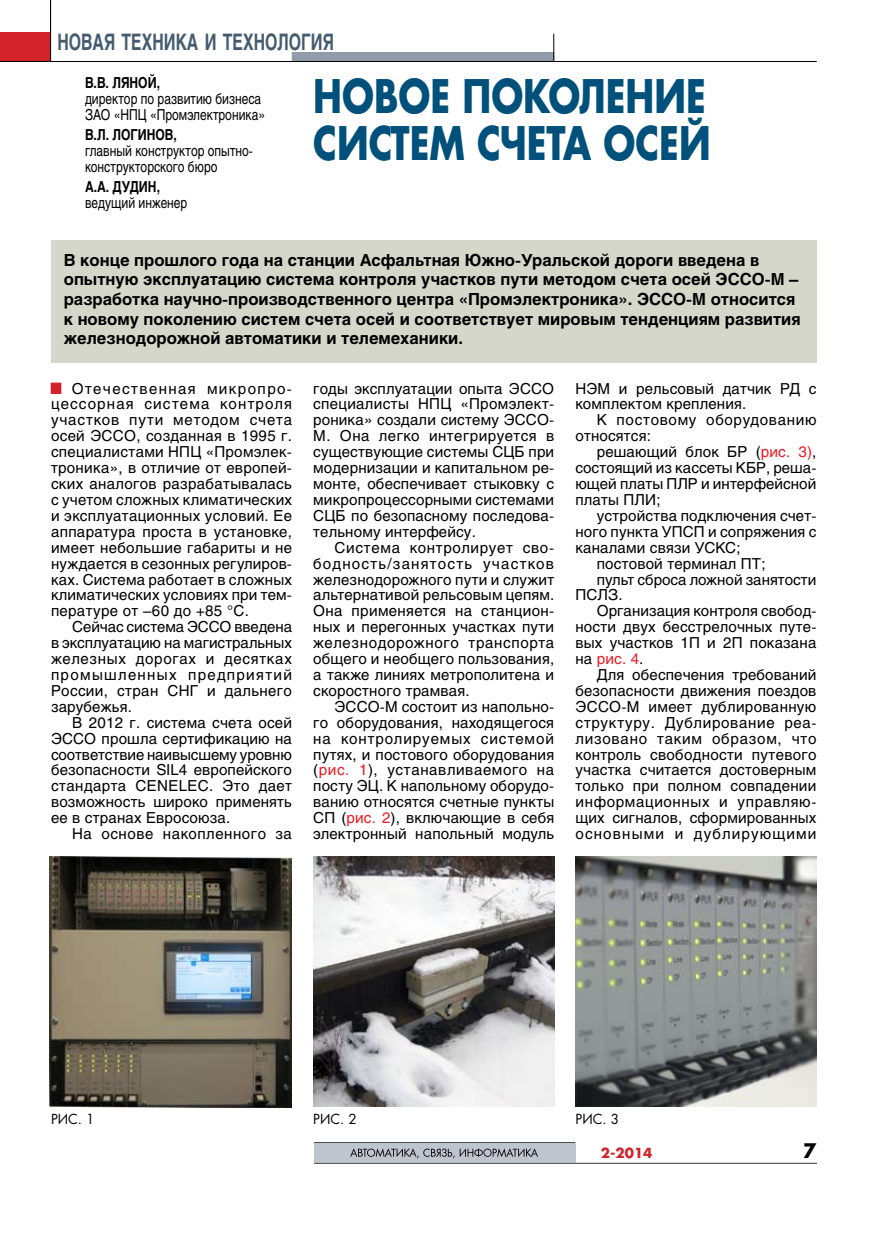
<style>
.page{position:relative;width:893px;height:1234px;background:#fff}
.page>*{position:absolute;margin:0;border:0;box-sizing:border-box;transform-origin:0 0}
.t1{font:700 45px/47.7px "AG Fatum";color:#00507c;scale:.8 1}
.t2{font:700 22.5px "Helios";color:#455c70;scale:.7 1}
.t3{font:700 16.5px/19.5px "Helios";color:#000}
.t4{font:15px/15.9px "Helios";letter-spacing:.01em;color:#000;text-align:justify}
.t5{font:15px/15.9px "Helios";letter-spacing:.01em;color:#000;scale:.8 1}
.t6{font:15px/15.9px "Helios";letter-spacing:.045em;color:#000}
.t7{font:700 15px "Helios";color:#000;scale:.8 1}
.t8{font:15px "Helios";letter-spacing:.05em;color:#000}
.t9{font:15px "Helios";letter-spacing:.04em;color:#000}
.t10{font:15px "Helios";letter-spacing:.035em;color:#000}
.t11{font:15px "Helios";letter-spacing:.075em;color:#000}
.t12{font:15px "Helios";color:#ed1c24}
.t13{font:13.5px "AG Fatum";color:#000}
.t14{font:700 13.5px "AG Fatum";color:#d2232a}
.s1{color:#ed1c24}
.s2{color:#000}
</style>
<div class="page">
<div style="left:314px;top:1142px;width:261px;height:20px;background:#bfc5ce"></div>
<svg style="left:350px;top:1148px;width:188px;height:10px"></svg>
<hr style="left:314px;top:1162px;width:502px;height:1px;background:#000">
<hr style="left:314px;top:1142px;width:261px;height:1px;background:#000">
<div style="left:292px;top:53px;width:261px;height:8px;background:#909caa"></div>
<div style="left:292px;top:52px;width:262px;height:9px;border:1px solid #909caa"></div>
<svg style="left:553px;top:34px;width:1px;height:27px"></svg>
<div style="left:0;top:32px;width:51px;height:29px;background:#d2232a"></div>
<hr style="left:50px;top:0;width:1px;height:62px;background:#000">
<hr style="left:0;top:61px;width:816px;height:1px;background:#000">
<div style="left:51px;top:240px;width:765px;height:122px;background:#d6d7cb"></div>
<div style="left:51px;top:383px;width:10px;height:10px;background:#d2232a"></div>
<img style="left:313px;top:856px;width:241px;height:250px">
<img style="left:50px;top:856px;width:242px;height:250px">
<img style="left:575px;top:856px;width:241px;height:250px">
<h2 class="t2" style="left:57px;top:29px;width:348px">НО ВАЯ ТЕХНИ КА И ТЕХНОЛОГИЯ</h2>
<p class="t7" style="left:85px;top:74px;width:95px">В.В. Ляной,</p>
<p class="t5" style="left:85px;top:91px;width:227px">директор по развитию бизнеса<br>ЗАО «НПЦ «Промэлектроника»</p>
<p class="t7" style="left:85px;top:126px;width:116px">В.Л. Логинов,</p>
<p class="t5" style="left:85px;top:143px;width:211px">главный конструктор опытно&shy;конструкторского бюро</p>
<p class="t7" style="left:85px;top:178px;width:95px">А.А. Дудин,</p>
<p class="t5" style="left:85px;top:195px;width:129px">ведущий инженер</p>
<h1 class="t1" style="left:313px;top:71px;width:498px">Новое поколение систем счета осей</h1>
<p class="t3" style="left:64px;top:250px;width:738px">В конце прошлого года на станции Асфальтная Южно-Уральской дороги введена в опытную эксплуатацию система контроля участков пути методом счета осей ЭССО-М – разработка научно-производственного центра «Промэлектроника». ЭССО-М относится к новому поколению систем счета осей и соответствует мировым тенденциям развития железнодорожной автоматики и телемеханики.</p>
<p class="t4" style="left:51px;top:380px;width:243px;text-indent:21px">Отечественная микропро&shy;цессорная система контроля участков пути методом счета осей ЭССО, созданная в 1995 г. специалистами НПЦ «Промэлек&shy;троника», в отличие от европей&shy;ских аналогов разрабатывалась с учетом сложных климатических и эксплуатационных условий. Ее аппаратура проста в установке, имеет небольшие габариты и не нуждается в сезонных регулиров&shy;ках. Система работает в сложных климатических условиях при тем&shy;пературе от –60 до +85 °С.</p>
<p class="t4" style="left:51px;top:618px;width:243px;text-indent:21px">Сейчас система ЭССО введена в эксплуатацию на магистральных железных дорогах и десятках промышленных предприятий России, стран СНГ и дальнего зарубежья.</p>
<p class="t4" style="left:51px;top:714px;width:242px;text-indent:21px">В 2012 г. система счета осей ЭССО прошла сертификацию на соответствие наивысшему уровню безопасности SIL4 европейского стандарта CENELEC. Это дает возможность широко применять ее в странах Евросоюза.</p>
<p class="t10" style="left:72px;top:824px;width:221px">На основе накопленного за</p>
<p class="t4" style="left:313px;top:380px;width:243px">годы эксплуатации опыта ЭССО специалисты НПЦ «Промэлект&shy;роника» создали систему ЭССО-М. Она легко интегрируется в существующие системы СЦБ при модернизации и капитальном ре&shy;монте, обеспечивает стыковку с микропроцессорными системами СЦБ по безопасному последова&shy;тельному интерфейсу.</p>
<p class="t4" style="left:313px;top:539px;width:243px;text-indent:21px">Система контролирует сво&shy;бодность/занятость участков железнодорожного пути и служит альтернативой рельсовым цепям.<br>Она применяется на станцион&shy;ных и перегонных участках пути железнодорожного транспорта общего и необщего пользования, а также линиях метрополитена и скоростного трамвая.</p>
<p class="t4" style="left:313px;top:698px;width:242px;text-indent:21px">ЭССО-М состоит из напольно&shy;го оборудования, находящегося на контролируемых системой путях, и постового оборудования (<span class="s1">рис. 1</span>), устанавливаемого на посту ЭЦ. К напольному оборудо&shy;ванию относятся счетные пункты СП (<span class="s1">рис. 2</span>), включающие в себя электронный напольный модуль</p>
<p class="t4" style="left:575px;top:380px;width:242px">НЭМ и рельсовый датчик РД с комплектом крепления.</p>
<p class="t6" style="left:575px;top:412px;width:243px;text-indent:21px">К постовому оборудованию относятся:</p>
<p class="t4" style="left:575px;top:443px;width:242px;text-indent:21px">решающий блок БР (<span class="s1">рис. 3)</span>, состоящий из кассеты КБР, реша&shy;ющей платы ПЛР и интерфейсной платы ПЛИ;</p>
<p class="t4" style="left:597px;top:507px;width:221px">устройства подключения счет-</p>
<p class="t4" style="left:575px;top:523px;width:243px">ного пункта УПСП и сопряжения с</p>
<p class="t4" style="left:575px;top:539px;width:167px">каналами связи УСКС;</p>
<p class="t4" style="left:597px;top:555px;width:170px">постовой терминал ПТ;</p>
<p class="t4" style="left:597px;top:571px;width:221px">пульт сброса ложной занятости</p>
<p class="t4" style="left:575px;top:587px;width:49px">ПСЛЗ.</p>
<p class="t4" style="left:597px;top:602px;width:221px">Организация контроля свобод-</p>
<p class="t4" style="left:575px;top:618px;width:242px">ности двух бесстрелочных путе-</p>
<p class="t4" style="left:575px;top:634px;width:242px">вых участков 1П и 2П показана</p>
<p class="t12" style="left:575px;top:649px;width:70px"><span class="s2">на</span> рис. 4<span class="s2">.</span></p>
<p class="t4" style="left:597px;top:666px;width:221px">Для обеспечения требований</p>
<p class="t4" style="left:575px;top:682px;width:242px">безопасности движения поездов</p>
<p class="t4" style="left:575px;top:698px;width:242px">ЭССО-М имеет дублированную</p>
<p class="t6" style="left:575px;top:714px;width:242px">структуру. Дублирование реа-</p>
<p class="t8" style="left:575px;top:729px;width:243px">лизовано таким образом, что</p>
<p class="t4" style="left:575px;top:746px;width:243px">контроль свободности путевого</p>
<p class="t4" style="left:575px;top:761px;width:242px">участка считается достоверным</p>
<p class="t4" style="left:575px;top:777px;width:242px">только при полном совпадении</p>
<p class="t9" style="left:575px;top:792px;width:242px">информационных и управляю-</p>
<p class="t4" style="left:575px;top:809px;width:242px">щих сигналов, сформированных</p>
<p class="t11" style="left:575px;top:824px;width:243px">основными и дублирующими</p>
<p class="t13" style="left:51px;top:1110px;width:45px">РИС. 1</p>
<p class="t13" style="left:575px;top:1110px;width:45px">РИС. 3</p>
<p class="t13" style="left:313px;top:1110px;width:45px">РИС. 2</p>
<p class="t14" style="left:601px;top:1143px;width:53px">2-2014</p>
</div>
